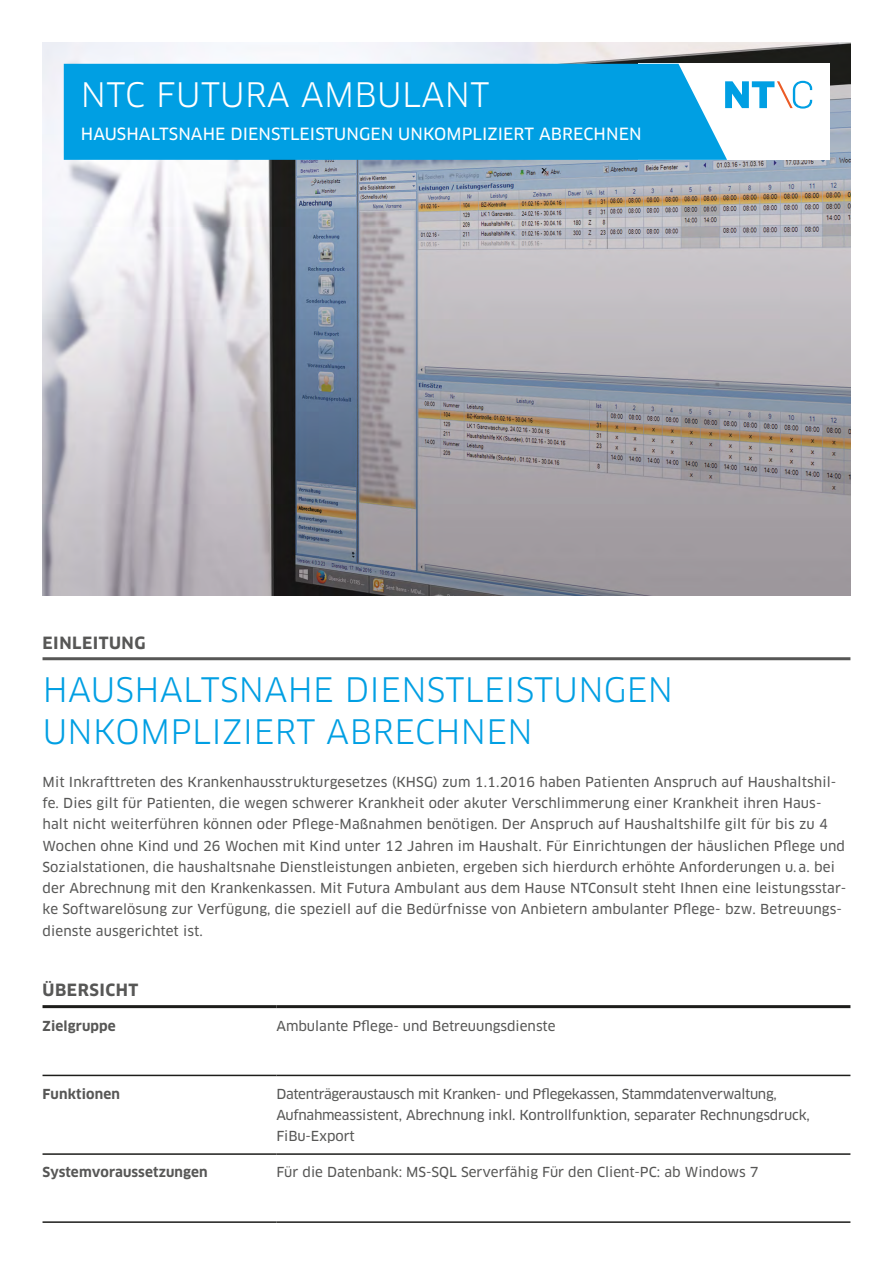
<style>
.page{position:relative;width:893px;height:1263px;background:#fff}
.page>*{position:absolute;margin:0;border:0;box-sizing:border-box;transform-origin:0 0}
.t1{font:33px/42.5px "Clan OT";letter-spacing:.01em;color:#009fe3}
.t2{font:33px "Clan OT";letter-spacing:.01em;color:#fff}
.t3{font:16.5px "Clan OT News";letter-spacing:.005em;color:#fff}
.t4{font:700 16.5px "Clan OT";letter-spacing:.03em;color:#575756}
.t5{font:13.5px/21.3px "Clan OT News";letter-spacing:.01em;color:#575756}
.t6{font:13.5px/21.3px "Clan OT News";letter-spacing:-.025em;color:#575756}
.t7{font:700 13.5px "Clan OT";letter-spacing:.01em;color:#575756}
</style>
<div class="page">
<img style="left:43px;top:43px;width:807px;height:552px">
<div style="left:638px;top:64px;width:191px;height:96px;background:#fff"></div>
<svg style="left:727px;top:81px;width:85px;height:28px"></svg>
<div style="left:64px;top:64px;width:663px;height:96px;background:#009fe3"></div>
<hr style="left:43px;top:657px;width:807px;height:3px;background:#575756">
<hr style="left:43px;top:1075px;width:233px;height:1px;background:#1d1d1b">
<hr style="left:276px;top:1075px;width:574px;height:1px;background:#1d1d1b">
<hr style="left:43px;top:1153px;width:233px;height:2px;background:#1d1d1b">
<hr style="left:276px;top:1153px;width:574px;height:2px;background:#1d1d1b">
<hr style="left:43px;top:1221px;width:233px;height:2px;background:#1d1d1b">
<hr style="left:276px;top:1221px;width:574px;height:2px;background:#1d1d1b">
<hr style="left:43px;top:1005px;width:233px;height:3px;background:#1d1d1b">
<hr style="left:276px;top:1005px;width:574px;height:3px;background:#1d1d1b">
<h1 class="t2" style="left:81px;top:75px;width:410px">NTC FUTURA AMBULANT</h1>
<p class="t3" style="left:81px;top:124px;width:562px">HAUSHALTSNAHE DIENSTLEISTUNGEN UNKOMPLIZIERT ABRECHNEN</p>
<p class="t4" style="left:43px;top:633px;width:104px">EINLEITUNG</p>
<h1 class="t1" style="left:43px;top:668px;width:632px">HAUSHALTSNAHE DIENSTLEISTUNGEN<br>UNKOMPLIZIERT ABRECHNEN</h1>
<p class="t5" style="left:43px;top:771px;width:805px">Mit Inkrafttreten des Krankenhausstrukturgesetzes (KHSG) zum 1.1.2016 haben Patienten Anspruch auf Haushaltshil&shy;fe. Dies gilt für Patienten, die wegen schwerer Krankheit oder akuter Verschlimmerung einer Krankheit ihren Haus&shy;halt nicht weiterführen können oder Pflege-Maßnahmen benötigen. Der Anspruch auf Haushaltshilfe gilt für bis zu 4<br>Wochen ohne Kind und 26 Wochen mit Kind unter 12 Jahren im Haushalt. Für Einrichtungen der häuslichen Pflege und Sozialstationen, die haushaltsnahe Dienstleistungen anbieten, ergeben sich hierdurch erhöhte Anforderungen u. a. bei der Abrechnung mit den Krankenkassen. Mit Futura Ambulant aus dem Hause NTConsult steht Ihnen eine leistungsstar&shy;ke Softwarelösung zur Verfügung, die speziell auf die Bedürfnisse von Anbietern ambulanter Pflege- bzw. Betreuungs&shy;dienste ausgerichtet ist.</p>
<p class="t4" style="left:43px;top:980px;width:97px">ÜBERSICHT</p>
<p class="t7" style="left:43px;top:1018px;width:75px">Zielgruppe</p>
<p class="t5" style="left:276px;top:1015px;width:281px">Ambulante Pflege- und Betreuungsdienste</p>
<p class="t7" style="left:43px;top:1086px;width:79px">Funktionen</p>
<p class="t6" style="left:276px;top:1083px;width:535px">Datenträgeraustausch mit Kranken- und Pflegekassen, Stammdatenverwaltung,<br>Aufnahmeassistent, Abrechnung inkl. Kontrollfunktion, separater Rechnungsdruck,<br>FiBu-Export</p>
<p class="t7" style="left:43px;top:1165px;width:167px">Systemvoraussetzungen</p>
<p class="t5" style="left:276px;top:1162px;width:484px">Für die Datenbank: MS-SQL Serverfähig Für den Client-PC: ab Windows 7</p>
</div>
